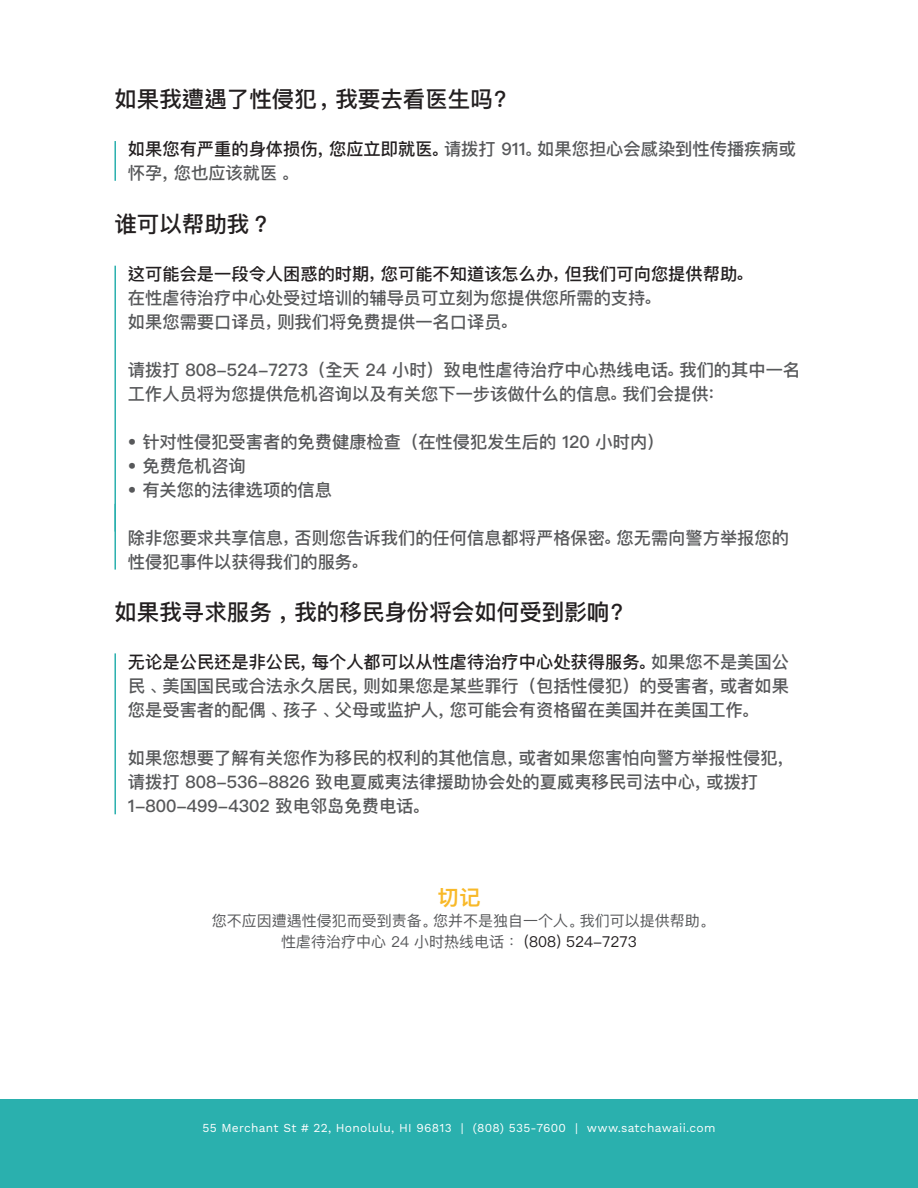
<style>
.page{position:relative;width:918px;height:1188px;background:#fff}
.page>*{position:absolute;margin:0;border:0;box-sizing:border-box;transform-origin:0 0}
.Headline{font:500 22.5px "Ping Fang HK";color:#231f20}
.t1{font:600 21px "Ping Fang HK";color:#f8b929}
.Paragraph{font:500 17.25px/24px "Ping Fang HK";color:#57585a}
.t2{font:15px "Ping Fang HK";color:#57585a}
.t3{font:12px "Work Sans";letter-spacing:.025em;color:#fff}
.s1{color:#231f20}
</style>
<div class="page">
<div style="left:0;top:1099px;width:918px;height:89px;background:#2ab0ae"></div>
<hr style="left:114px;top:266px;width:2px;height:266px;background:#2ab0ae">
<hr style="left:114px;top:653px;width:2px;height:161px;background:#2ab0ae">
<hr style="left:114px;top:504px;width:2px;height:66px;background:#2ab0ae">
<hr style="left:114px;top:141px;width:2px;height:40px;background:#2ab0ae">
<p class="Headline" style="left:114px;top:85px;width:398px">如果我遭遇了性侵犯，我要去看医生吗？</p>
<p class="Paragraph" style="left:128px;top:137px;width:670px"><span class="s1">如果您有严重的身体损伤，您应立即就医。</span>请拨打 911。如果您担心会感染到性传播疾病或怀孕，您也应该就医 。</p>
<p class="Headline" style="left:114px;top:210px;width:159px">谁可以帮助我？</p>
<p class="Paragraph" style="left:128px;top:261px;width:622px"><span class="s1">这可能会是一段令人困惑的时期，您可能不知道该怎么办，但我们可向您提供帮助。</span>在性虐待治疗中心处受过培训的辅导员可立刻为您提供您所需的支持。<br>如果您需要口译员，则我们将免费提供一名口译员。</p>
<p class="Paragraph" style="left:128px;top:357px;width:674px">请拨打 808-524-7273（全天 24 小时）致电性虐待治疗中心热线电话。我们的其中一名工作人员将为您提供危机咨询以及有关您下一步该做什么的信息。我们会提供：</p>
<p class="Paragraph" style="left:128px;top:429px;width:538px">• 针对性侵犯受害者的免费健康检查（在性侵犯发生后的 120 小时内）</p>
<p class="Paragraph" style="left:128px;top:453px;width:119px">• 免费危机咨询</p>
<p class="Paragraph" style="left:128px;top:477px;width:206px">• 有关您的法律选项的信息</p>
<p class="Paragraph" style="left:128px;top:525px;width:663px">除非您要求共享信息，否则您告诉我们的任何信息都将严格保密。您无需向警方举报您的性侵犯事件以获得我们的服务。</p>
<p class="Headline" style="left:114px;top:598px;width:515px">如果我寻求服务，我的移民身份将会如何受到影响？</p>
<p class="Paragraph" style="left:128px;top:650px;width:663px;text-align:justify"><span class="s1">无论是公民还是非公民，每个人都可以从性虐待治疗中心处获得服务。</span>如果您不是美国公民、美国国民或合法永久居民，则如果您是某些罪行（包括性侵犯）的受害者，或者如果您是受害者的配偶、孩子、父母或监护人，您可能会有资格留在美国并在美国工作。</p>
<p class="Paragraph" style="left:128px;top:746px;width:663px">如果您想要了解有关您作为移民的权利的其他信息，或者如果您害怕向警方举报性侵犯，请拨打 808-536-8826 致电夏威夷法律援助协会处的夏威夷移民司法中心，或拨打<br>1-800-499-4302 致电邻岛免费电话。</p>
<p class="t1" style="left:437px;top:885px;width:45px">切记</p>
<p class="t2" style="left:212px;top:912px;width:501px">您不应因遭遇性侵犯而受到责备。您并不是独自一个人。我们可以提供帮助。</p>
<p class="t2" style="left:281px;top:933px;width:357px">性虐待治疗中心 24 小时热线电话： <span class="s1">(808) 524-7273</span></p>
<p class="t3" style="left:202px;top:1121px;width:515px">55 Merchant St # 22, Honolulu, HI 96813 | (808) 535-7600 | www.satchawaii.com</p>
</div>
